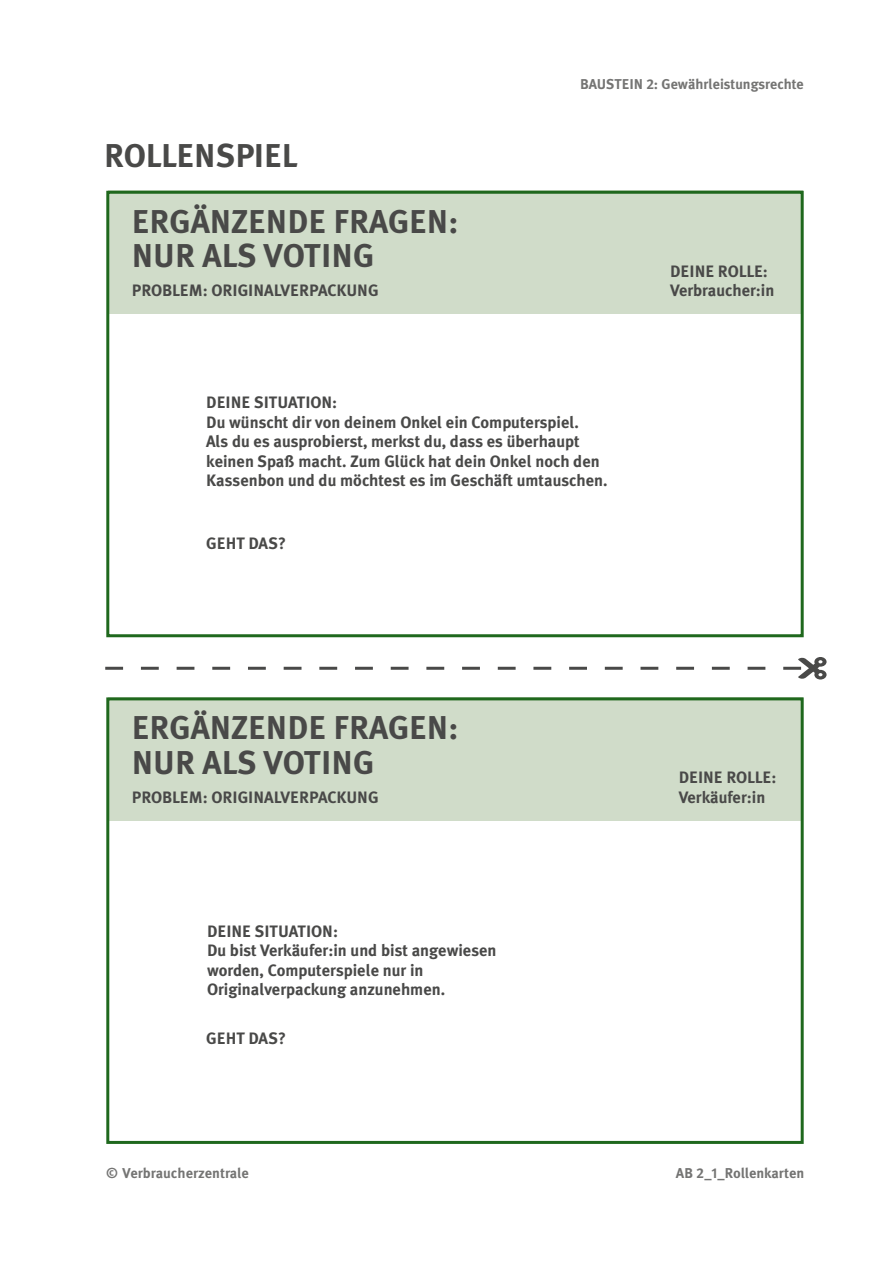
<style>
.page{position:relative;width:893px;height:1263px;background:#fff}
.page>*{position:absolute;margin:0;border:0;box-sizing:border-box;transform-origin:0 0}
.t1{font:700 33px/34.5px "Meta Plus";color:#494948}
.t2{font:700 16.5px/19.5px "Meta Plus";color:#494948}
.t3{font:700 14.25px "Meta Pro";color:#747473}
.t4{font:700 14.25px "Meta Plus";color:#747473}
.s1{font-family:"Meta Plus Bold Caps";font-weight:400}
</style>
<div class="page">
<div style="left:108px;top:191px;width:694px;height:123px;background:#d0dcc9"></div>
<div style="left:108px;top:697px;width:694px;height:124px;background:#d0dcc9"></div>
<div style="left:106px;top:191px;width:698px;height:446px;border:3px solid #1f681d"></div>
<div style="left:106px;top:697px;width:698px;height:447px;border:3px solid #1f681d"></div>
<svg style="left:105px;top:657px;width:721px;height:22px"></svg>
<h1 class="t1" style="left:104px;top:138px;width:195px">ROLLENSPIEL</h1>
<h1 class="t1" style="left:132px;top:204px;width:328px">ERGÄNZENDE FRAGEN:<br>NUR ALS VOTING</h1>
<p class="t2" style="left:132px;top:281px;width:248px">PROBLEM: ORIGINALVERPACKUNG</p>
<p class="t4" style="left:580px;top:76px;width:225px">BAUSTEIN <span class="s1">2</span>: Gewährleistungsrechte</p>
<p class="t2" style="left:670px;top:261px;width:106px">DEINE ROLLE:<br>Verbraucher:in</p>
<p class="t2" style="left:206px;top:393px;width:403px">DEINE SITUATION:<br>Du wünscht dir von deinem Onkel ein Computerspiel.<br>Als du es ausprobierst, merkst du, dass es überhaupt keinen Spaß macht. Zum Glück hat dein Onkel noch den Kassenbon und du möchtest es im Geschäft umtauschen.</p>
<p class="t2" style="left:206px;top:534px;width:81px">GEHT DAS?</p>
<h1 class="t1" style="left:132px;top:711px;width:328px">ERGÄNZENDE FRAGEN:<br>NUR ALS VOTING</h1>
<p class="t2" style="left:132px;top:787px;width:248px">PROBLEM: ORIGINALVERPACKUNG</p>
<p class="t2" style="left:207px;top:921px;width:291px">DEINE SITUATION:<br>Du bist Verkäufer:in und bist angewiesen worden, Computerspiele nur in<br>Originalverpackung anzunehmen.</p>
<p class="t2" style="left:206px;top:1028px;width:81px">GEHT DAS?</p>
<p class="t2" style="left:679px;top:768px;width:99px">DEINE ROLLE:<br>Verkäufer:in</p>
<p class="t3" style="left:106px;top:1162px;width:144px">© Verbraucherzentrale</p>
<p class="t3" style="left:676px;top:1162px;width:130px">AB 2_1_Rollenkarten</p>
</div>
